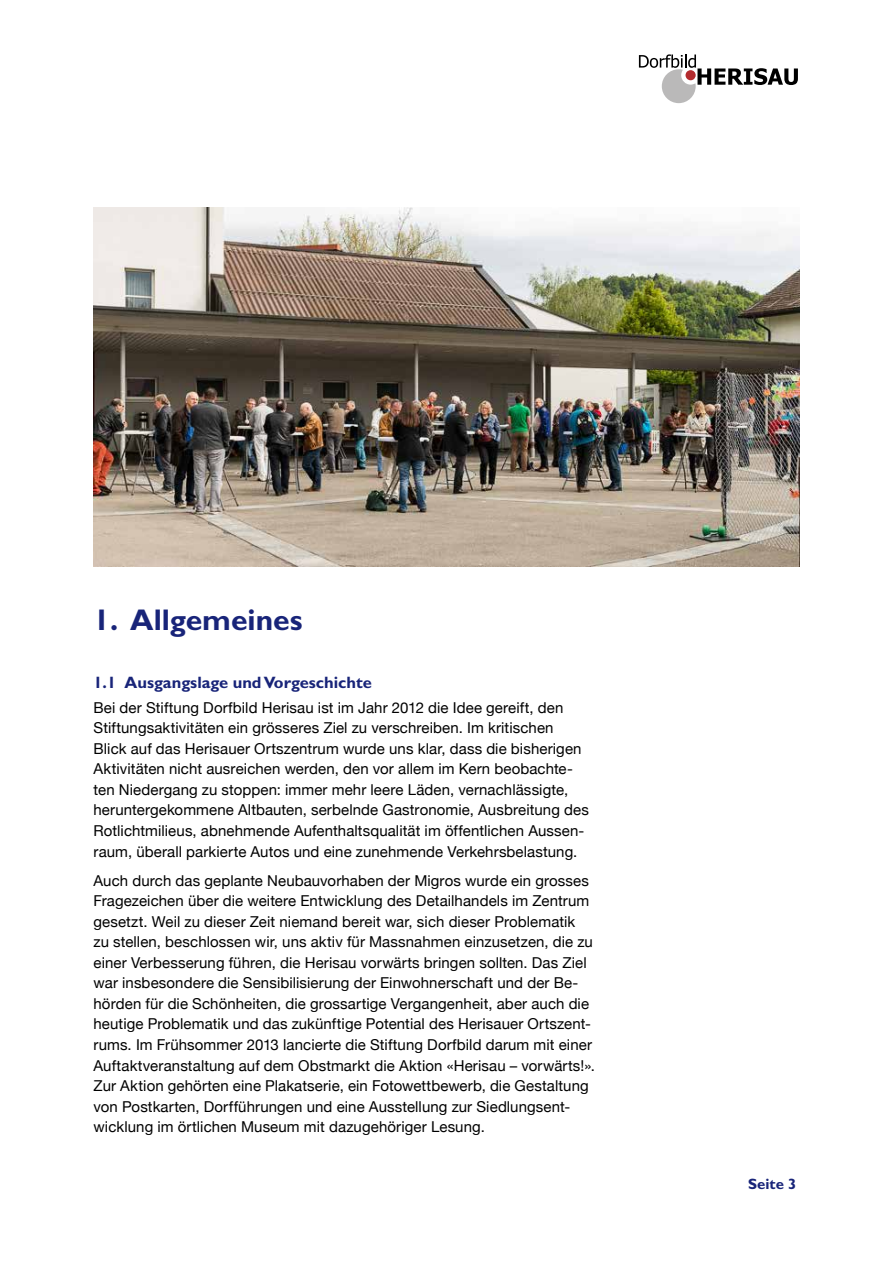
<style>
.page{position:relative;width:893px;height:1263px;background:#fff}
.page>*{position:absolute;margin:0;border:0;box-sizing:border-box;transform-origin:0 0}
.t1{font:700 30px "Gill Sans Std";color:#182479}
.t2{font:700 16.5px "Gill Sans Std";color:#182479}
.t3{font:15px/20.5px "Helvetica Neue";letter-spacing:.005em;color:#000}
.t4{font:700 15px "Gill Sans Std";color:#182479}
</style>
<div class="page">
<svg style="left:639px;top:54px;width:159px;height:49px"></svg>
<img style="left:94px;top:207px;width:705px;height:359px">
<h1 class="t1" style="left:94px;top:602px;width:211px">1. Allgemeines</h1>
<p class="t2" style="left:94px;top:672px;width:280px">1.1 Ausgangslage und Vorgeschichte</p>
<p class="t3" style="left:94px;top:697px;width:497px">Bei der Stiftung Dorfbild Herisau ist im Jahr 2012 die Idee gereift, den Stiftungsaktivitäten ein grösseres Ziel zu verschreiben. Im kritischen Blick auf das Herisauer Ortszentrum wurde uns klar, dass die bisherigen Aktivitäten nicht ausreichen werden, den vor allem im Kern beobachte&shy;ten Niedergang zu stoppen: immer mehr leere Läden, vernachlässigte, heruntergekommene Altbauten, serbelnde Gastronomie, Ausbreitung des Rotlichtmilieus, abnehmende Aufenthaltsqualität im öffentlichen Aussen&shy;raum, überall parkierte Autos und eine zunehmende Verkehrsbelastung.</p>
<p class="t3" style="left:94px;top:870px;width:503px">Auch durch das geplante Neubauvorhaben der Migros wurde ein grosses Fragezeichen über die weitere Entwicklung des Detailhandels im Zentrum gesetzt. Weil zu dieser Zeit niemand bereit war, sich dieser Problematik<br>zu stellen, beschlossen wir, uns aktiv für Massnahmen einzusetzen, die zu einer Verbesserung führen, die Herisau vorwärts bringen sollten. Das Ziel war insbesondere die Sensibilisierung der Einwohnerschaft und der Be&shy;hörden für die Schönheiten, die grossartige Vergangenheit, aber auch die heutige Problematik und das zukünftige Potential des Herisauer Ortszent&shy;rums. Im Frühsommer 2013 lancierte die Stiftung Dorfbild darum mit einer Auftaktveranstaltung auf dem Obstmarkt die Aktion «Herisau – vorwärts!».<br>Zur Aktion gehörten eine Plakatserie, ein Fotowettbewerb, die Gestaltung von Postkarten, Dorfführungen und eine Ausstellung zur Siedlungsent&shy;wicklung im örtlichen Museum mit dazugehöriger Lesung.</p>
<p class="t4" style="left:748px;top:1175px;width:50px">Seite 3</p>
</div>
